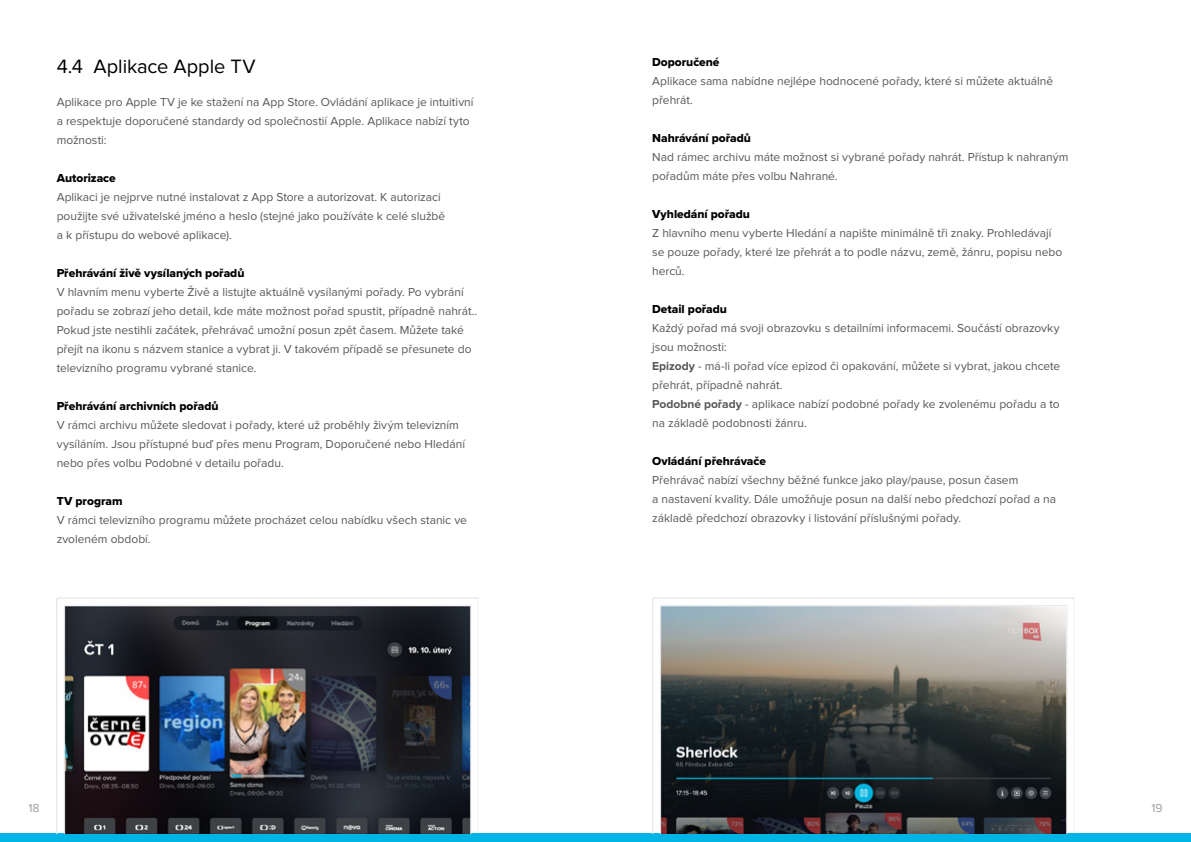
<style>
.page{position:relative;width:1191px;height:842px;background:#fff}
.page>*{position:absolute;margin:0;border:0;box-sizing:border-box;transform-origin:0 0}
.t1{font:20px "Proxima Nova";color:#000}
.t2{font:12px/19px "Proxima Nova";color:#575756}
.t3{font:12px "Proxima Nova Extrabld";letter-spacing:-.005em;color:#000}
.t4{font:12px "Proxima Nova";color:#9d9d9c}
.s1{font-weight:700}
</style>
<div class="page">
<div style="left:0;top:833px;width:1191px;height:9px;background:#00b5e5"></div>
<img style="left:57px;top:598px;width:421px;height:235px">
<img style="left:652px;top:598px;width:422px;height:235px">
<h1 class="t1" style="left:57px;top:57px;width:200px">4.4 Aplikace Apple TV</h1>
<p class="t2" style="left:57px;top:93px;width:418px">Aplikace pro Apple TV je ke stažení na App Store. Ovládání aplikace je intuitivní a respektuje doporučené standardy od společnostií Apple. Aplikace nabízí tyto možnosti:</p>
<p class="t3" style="left:57px;top:169px;width:60px">Autorizace</p>
<p class="t2" style="left:57px;top:188px;width:390px">Aplikaci je nejprve nutné instalovat z App Store a autorizovat. K autorizaci použijte své uživatelské jméno a heslo (stejné jako používáte k celé službě a k přístupu do webové aplikace).</p>
<p class="t3" style="left:57px;top:264px;width:189px">Přehrávání živě vysílaných pořadů</p>
<p class="t2" style="left:57px;top:283px;width:422px">V hlavním menu vyberte Živě a listujte aktuálně vysílanými pořady. Po vybrání pořadu se zobrazí jeho detail, kde máte možnost pořad spustit, případně nahrát..<br>Pokud jste nestihli začátek, přehrávač umožní posun zpět časem. Můžete také přejít na ikonu s názvem stanice a vybrat ji. V takovém případě se přesunete do televizního programu vybrané stanice.</p>
<p class="t3" style="left:57px;top:397px;width:163px">Přehrávání archivních pořadů</p>
<p class="t2" style="left:57px;top:416px;width:410px">V rámci archivu můžete sledovat i pořady, které už proběhly živým televizním vysíláním. Jsou přístupné buď přes menu Program, Doporučené nebo Hledání nebo přes volbu Podobné v detailu pořadu.</p>
<p class="t3" style="left:57px;top:492px;width:67px">TV program</p>
<p class="t2" style="left:57px;top:511px;width:411px">V rámci televizního programu můžete procházet celou nabídku všech stanic ve zvoleném období.</p>
<p class="t3" style="left:652px;top:53px;width:69px">Doporučené</p>
<p class="t2" style="left:652px;top:72px;width:402px">Aplikace sama nabídne nejlépe hodnocené pořady, které si můžete aktuálně přehrát.</p>
<p class="t3" style="left:652px;top:129px;width:100px">Nahrávání pořadů</p>
<p class="t2" style="left:652px;top:148px;width:418px">Nad rámec archivu máte možnost si vybrané pořady nahrát. Přístup k nahraným pořadům máte přes volbu Nahrané.</p>
<p class="t3" style="left:652px;top:205px;width:99px">Vyhledání pořadu</p>
<p class="t2" style="left:652px;top:224px;width:412px">Z hlavního menu vyberte Hledání a napište minimálně tři znaky. Prohledávají se pouze pořady, které lze přehrát a to podle názvu, země, žánru, popisu nebo herců.</p>
<p class="t3" style="left:652px;top:300px;width:76px">Detail pořadu</p>
<p class="t2" style="left:652px;top:319px;width:409px">Každý pořad má svoji obrazovku s detailními informacemi. Součástí obrazovky jsou možnosti:<br><span class="s1">Epizody</span> - má-li pořad více epizod či opakování, můžete si vybrat, jakou chcete přehrát, případně nahrát.<br><span class="s1">Podobné pořady</span> - aplikace nabízí podobné pořady ke zvolenému pořadu a to na základě podobnosti žánru.</p>
<p class="t3" style="left:652px;top:452px;width:115px">Ovládání přehrávače</p>
<p class="t2" style="left:652px;top:471px;width:405px">Přehrávač nabízí všechny běžné funkce jako play/pause, posun časem<br>a nastavení kvality. Dále umožňuje posun na další nebo předchozí pořad a na základě předchozí obrazovky i listování příslušnými pořady.</p>
<p class="t4" style="left:28px;top:802px;width:13px">18</p>
<p class="t4" style="left:1151px;top:802px;width:13px">19</p>
</div>
